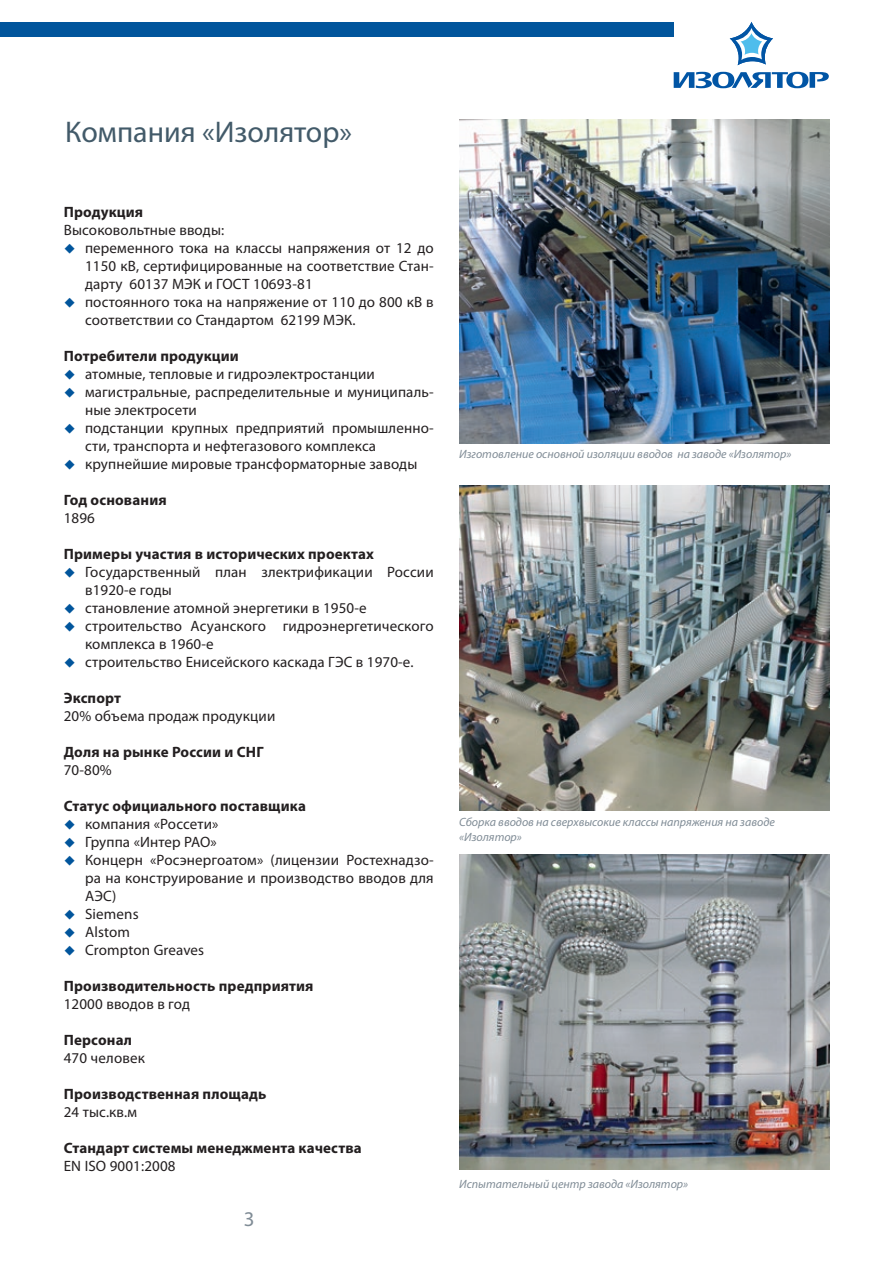
<style>
.page{position:relative;width:893px;height:1263px;background:#fff}
.page>*{position:absolute;margin:0;border:0;box-sizing:border-box;transform-origin:0 0}
.t1{font:30px "Myriad Pro";color:#425a69}
.t2{font:21px "Myriad Pro";color:#808c96}
.t3{font:15px/18px "Myriad Pro";letter-spacing:.01em;color:#231f20}
.t4{font:700 15px "Myriad Pro";letter-spacing:.01em;color:#231f20}
.t5{font:italic 12px/14.4px "Myriad Pro";color:#808c96}
</style>
<div class="page">
<img style="left:459px;top:119px;width:370px;height:324px">
<img style="left:459px;top:486px;width:370px;height:324px">
<img style="left:459px;top:854px;width:370px;height:315px">
<div style="left:0;top:22px;width:674px;height:15px;background:#01559c"></div>
<svg style="left:674px;top:72px;width:155px;height:16px"></svg>
<svg style="left:730px;top:22px;width:43px;height:43px"></svg>
<h1 class="t1" style="left:65px;top:113px;width:288px">Компания «Изолятор»</h1>
<p class="t4" style="left:64px;top:202px;width:81px">Продукция</p>
<p class="t3" style="left:85px;top:221px;width:350px;text-indent:-21px">Высоковольтные вводы:<br>переменного тока на классы напряжения от 12 до 1150 кВ, сертифицированные на соответствие Стан&shy;дарту 60137 МЭК и ГОСТ 10693-81<br>постоянного тока на напряжение от 110 до 800 кВ в соответствии со Стандартом 62199 МЭК.</p>
<p class="t4" style="left:64px;top:346px;width:177px">Потребители продукции</p>
<p class="t3" style="left:85px;top:365px;width:350px">атомные, тепловые и гидроэлектростанции магистральные, распределительные и муниципаль&shy;ные электросети<br>подстанции крупных предприятий промышленно&shy;сти, транспорта и нефтегазового комплекса крупнейшие мировые трансформаторные заводы</p>
<p class="t4" style="left:64px;top:490px;width:104px">Год основания</p>
<p class="t3" style="left:64px;top:509px;width:33px">1896</p>
<p class="t4" style="left:64px;top:544px;width:312px">Примеры участия в исторических проектах</p>
<p class="t3" style="left:85px;top:563px;width:350px">Государственный план злектрификации России в1920-е годы<br>становление атомной энергетики в 1950-е строительство Асуанского гидроэнергетического комплекса в 1960-е<br>строительство Енисейского каскада ГЭС в 1970-е.</p>
<p class="t4" style="left:64px;top:688px;width:59px">Экспорт</p>
<p class="t3" style="left:64px;top:707px;width:213px">20% объема продаж продукции</p>
<p class="t4" style="left:64px;top:742px;width:201px">Доля на рынке России и СНГ</p>
<p class="t3" style="left:64px;top:761px;width:50px">70-80%</p>
<p class="t4" style="left:64px;top:796px;width:244px">Статус официального поставщика</p>
<p class="t3" style="left:85px;top:815px;width:350px">компания «Россети»<br>Группа «Интер РАО»<br>Концерн «Росэнергоатом» (лицензии Ростехнадзо&shy;ра на конструирование и производство вводов для<br>АЭС)<br>Siemens<br>Alstom<br>Crompton Greaves</p>
<p class="t4" style="left:64px;top:976px;width:251px">Производительность предприятия</p>
<p class="t3" style="left:64px;top:995px;width:128px">12000 вводов в год</p>
<p class="t4" style="left:64px;top:1030px;width:70px">Персонал</p>
<p class="t3" style="left:64px;top:1049px;width:83px">470 человек</p>
<p class="t4" style="left:64px;top:1084px;width:204px">Производственная площадь</p>
<p class="t3" style="left:64px;top:1103px;width:75px">24 тыс.кв.м</p>
<p class="t4" style="left:64px;top:1138px;width:300px">Стандарт системы менеджмента качества</p>
<p class="t3" style="left:64px;top:1157px;width:113px">ЕN ISO 9001:2008</p>
<h2 class="t2" style="left:244px;top:1206px;width:12px">3</h2>
<p class="t5" style="left:459px;top:447px;width:334px">Изготовление основной изоляции вводов на заводе «Изолятор»</p>
<p class="t5" style="left:459px;top:815px;width:317px">Сборка вводов на сверхвысокие классы напряжения на заводе «Изолятор»</p>
<p class="t5" style="left:459px;top:1176px;width:230px">Испытательный центр завода «Изолятор»</p>
</div>
